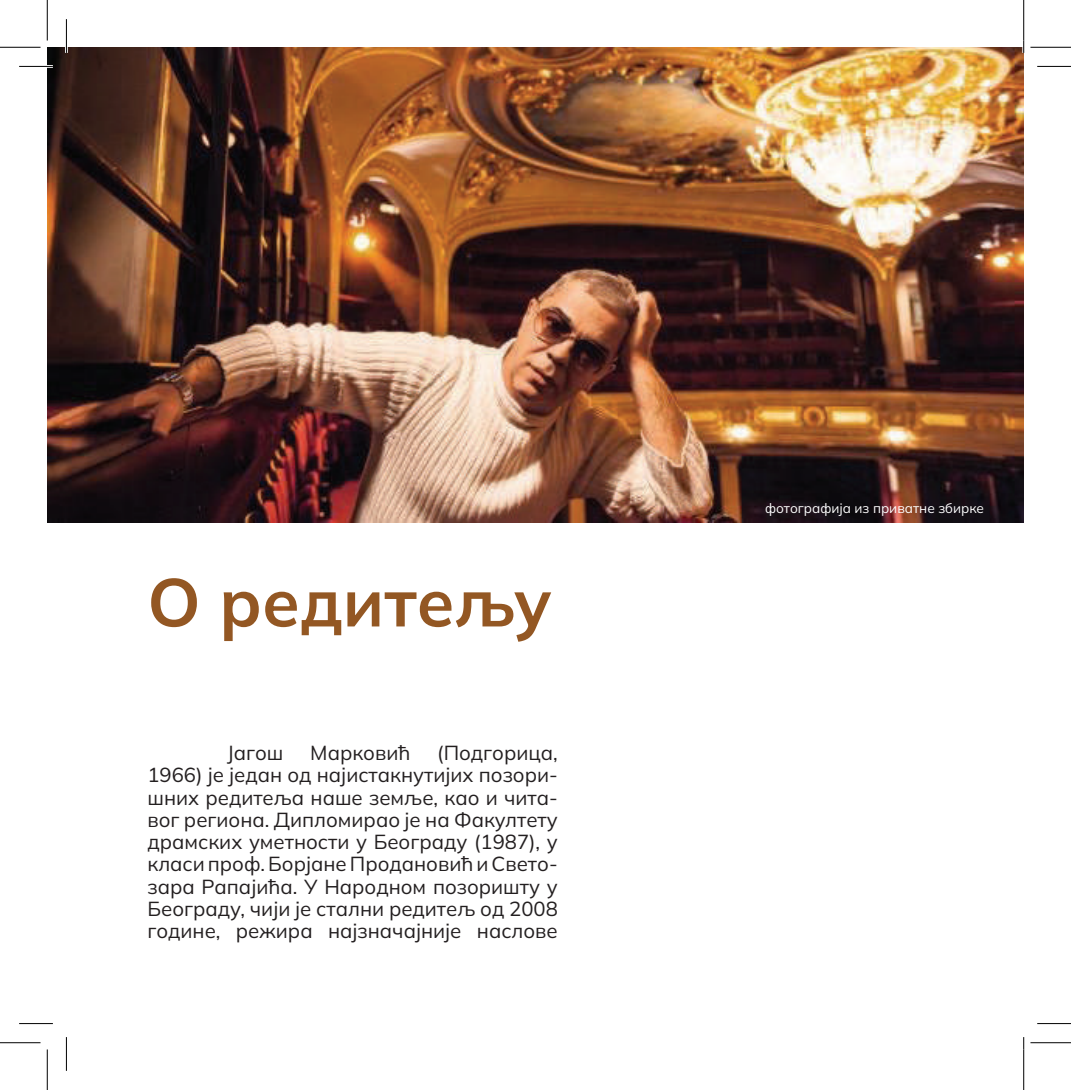
<style>
.page{position:relative;width:1071px;height:1090px;background:#fff}
.page>*{position:absolute;margin:0;border:0;box-sizing:border-box;transform-origin:0 0}
.t1{font:700 67.5px "Mulish";color:#935723}
.t2{font:20.25px/22.3px "Mulish";color:#231f20;text-align:justify}
.t3{font:13.5px "Mulish";color:#fff}
</style>
<div class="page">
<img style="left:47px;top:47px;width:976px;height:475px">
<hr style="left:19px;top:65px;width:34px;height:3px;background:#fff">
<hr style="left:65px;top:19px;width:3px;height:34px;background:#fff">
<hr style="left:1022px;top:19px;width:2px;height:34px;background:#fff">
<hr style="left:19px;top:66px;width:34px;height:1px;background:#000">
<hr style="left:1037px;top:66px;width:33px;height:1px;background:#000">
<hr style="left:19px;top:1023px;width:34px;height:1px;background:#000">
<hr style="left:1037px;top:1023px;width:33px;height:1px;background:#000">
<hr style="left:66px;top:19px;width:1px;height:34px;background:#000">
<hr style="left:66px;top:1037px;width:1px;height:33px;background:#000">
<hr style="left:1023px;top:19px;width:1px;height:34px;background:#000">
<hr style="left:1023px;top:1037px;width:1px;height:33px;background:#000">
<hr style="left:0;top:47px;width:40px;height:1px;background:#000">
<hr style="left:1030px;top:47px;width:40px;height:1px;background:#000">
<hr style="left:0;top:1042px;width:40px;height:1px;background:#000">
<hr style="left:1030px;top:1042px;width:40px;height:1px;background:#000">
<hr style="left:47px;top:0;width:1px;height:40px;background:#000">
<hr style="left:47px;top:1049px;width:1px;height:40px;background:#000">
<hr style="left:1023px;top:0;width:1px;height:40px;background:#000">
<hr style="left:1023px;top:1049px;width:1px;height:40px;background:#000">
<h1 class="t1" style="left:147px;top:556px;width:405px">О редитељу</h1>
<p class="t2" style="left:227px;top:741px;width:58px">Јагош</p>
<p class="t2" style="left:310px;top:741px;width:102px">Марковић</p>
<p class="t2" style="left:147px;top:741px;width:412px;text-indent:290px">(Подгорица, 1966) је један од најистакнутијих позори&shy;шних редитеља наше земље, као и чита&shy;вог региона. Дипломирао је на Факултету драмских уметности у Београду (1987), у класи проф. Борјане Продановић и Свето&shy;зара Рапајића. У Народном позоришту у Београду, чији је стални редитељ од 2008 године, режира најзначајније наслове</p>
<p class="t3" style="left:765px;top:498px;width:220px">фотографија из приватне збирке</p>
</div>
